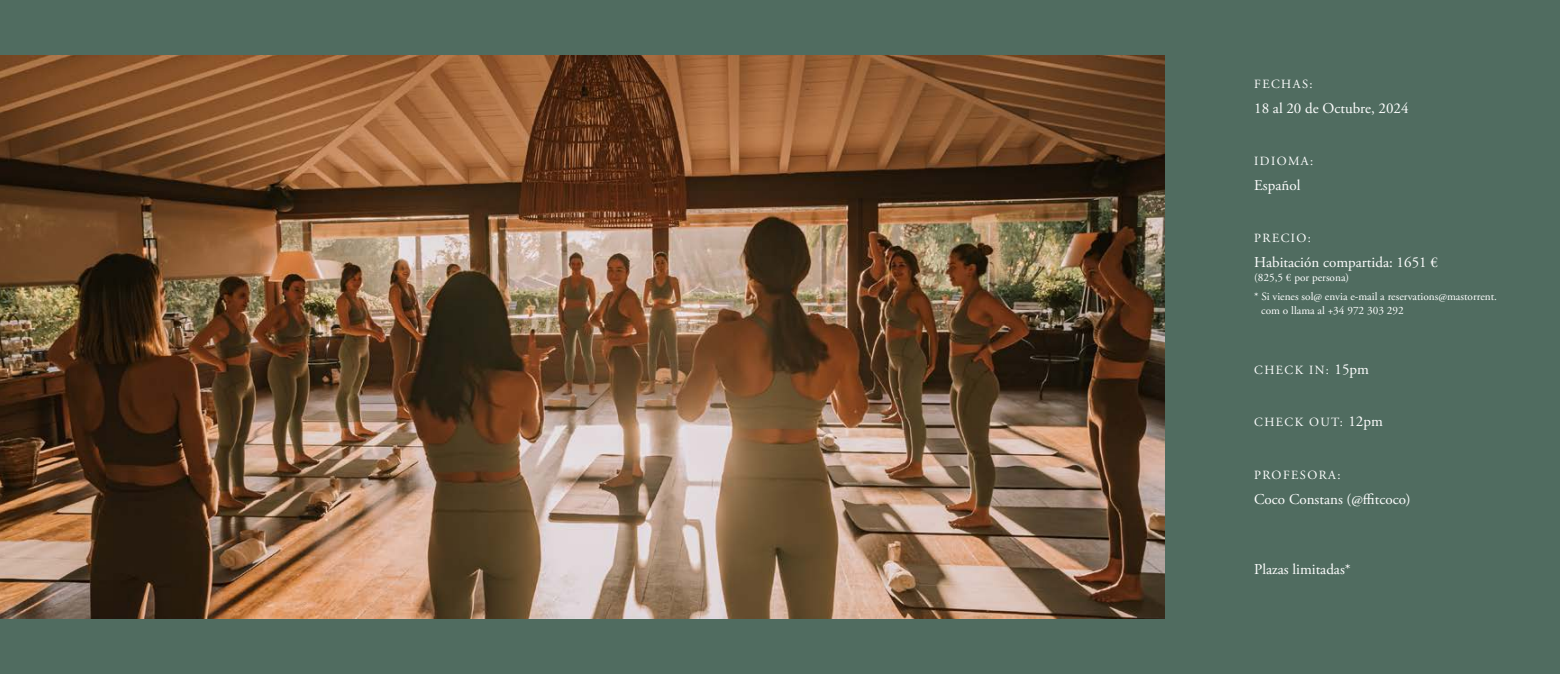
<style>
.page{position:relative;width:1560px;height:674px;background:#fff}
.page>*{position:absolute;margin:0;border:0;box-sizing:border-box;transform-origin:0 0}
.t1{font:15px "Adobe Garamond Pro";color:#fff}
.t2{font:12.5px "Adobe Garamond Pro";letter-spacing:.115em;color:#fff}
.t3{font:11.25px/19.6px "Adobe Garamond Pro";color:#fff}
.s1{font-size:15px}
</style>
<div class="page">
<div style="left:0;top:0;width:1559px;height:673px;background:#506c60"></div>
<img style="left:0;top:56px;width:1164px;height:562px">
<p class="t2" style="left:1254px;top:76px;width:60px">FECHAS:</p>
<p class="t1" style="left:1253px;top:99px;width:156px">18 al 20 de Octubre, 2024</p>
<p class="t2" style="left:1254px;top:154px;width:60px">IDIOMA:</p>
<p class="t1" style="left:1253px;top:176px;width:48px">Español</p>
<p class="t2" style="left:1254px;top:231px;width:58px">PRECIO:</p>
<p class="t1" style="left:1253px;top:253px;width:185px">Habitación compartida: 1651 €</p>
<p class="t3" style="left:1253px;top:267px;width:244px">(825,5 € por persona)<br>* Si vienes sol@ envia e-mail a reservations@mastorrent.</p>
<p class="t3" style="left:1261px;top:301px;width:144px">com o llama al +34 972 303 292</p>
<p class="t2" style="left:1254px;top:362px;width:116px">CHECK IN: <span class="s1">15pm</span></p>
<p class="t2" style="left:1254px;top:414px;width:130px">CHECK OUT: <span class="s1">12pm</span></p>
<p class="t2" style="left:1254px;top:467px;width:88px">PROFESORA:</p>
<p class="t1" style="left:1253px;top:489px;width:158px">Coco Constans (@ffitcoco)</p>
<p class="t1" style="left:1253px;top:559px;width:98px">Plazas limitadas*</p>
</div>
